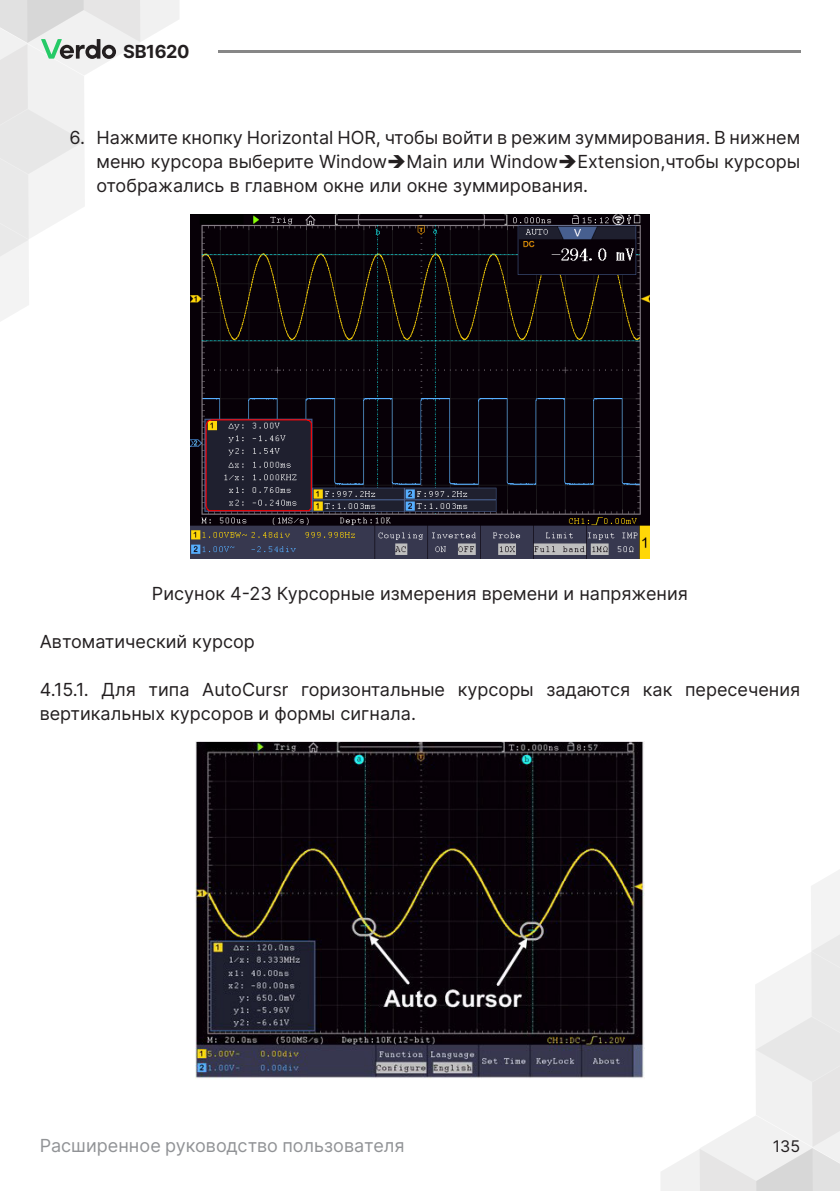
<style>
.page{position:relative;width:840px;height:1191px;background:#fff}
.page>*{position:absolute;margin:0;border:0;box-sizing:border-box;transform-origin:0 0}
.Text{font:18px/24px "Inter";color:#231f20;text-align:justify}
.t1{font:18px "Inter";color:#919396}
.t2{font:16px "Inter";color:#231f20}
</style>
<div class="page">
<svg style="left:661px;top:870px;width:178px;height:321px"></svg>
<hr style="left:218px;top:51px;width:581px;height:2px;background:#878787">
<svg style="left:0;top:0;width:179px;height:321px"></svg>
<img style="left:190px;top:214px;width:459px;height:344px">
<img style="left:196px;top:741px;width:447px;height:338px">
<p class="Text" style="left:123px;top:39px;width:68px">SB1620</p>
<p class="Text" style="left:96px;top:125px;width:704px;text-indent:-27px">6. Нажмите кнопку Horizontal HOR, чтобы войти в режим зуммирования. В нижнем меню курсора выберите Window➔Main или Window➔Extension,чтобы курсоры отображались в главном окне или окне зуммирования.</p>
<p class="Text" style="left:152px;top:581px;width:537px">Рисунок 4-23 Курсорные измерения времени и напряжения</p>
<p class="Text" style="left:40px;top:629px;width:216px">Автоматический курсор</p>
<p class="Text" style="left:40px;top:677px;width:761px">4.15.1. Для типа AutoCursr горизонтальные курсоры задаются как пересечения вертикальных курсоров и формы сигнала.</p>
<p class="t1" style="left:40px;top:1132px;width:366px">Расширенное руководство пользователя</p>
<p class="t2" style="left:772px;top:1135px;width:29px">135</p>
</div>
